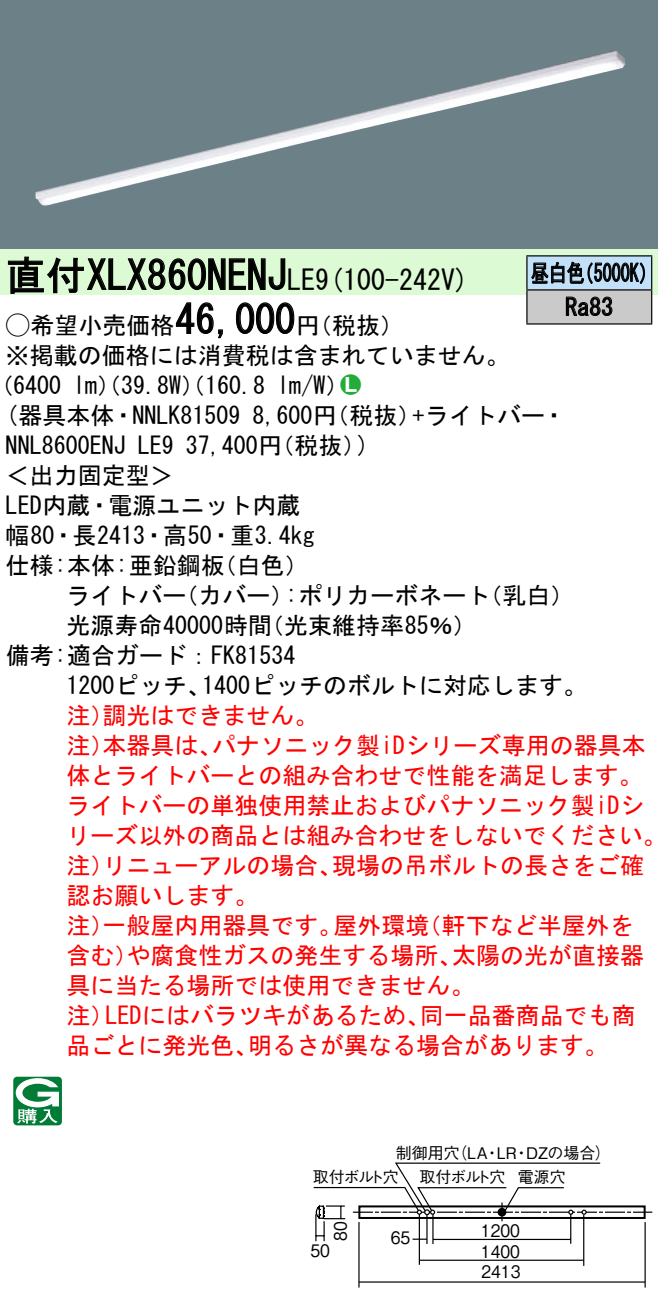
<style>
.page{position:relative;width:658px;height:1308px;background:#fff}
.page>*{position:absolute;margin:0;border:0;box-sizing:border-box;transform-origin:0 0}
.t1{font:40px "MS Gothic";color:#000}
.t2{font:28px "MS Gothic";color:#000}
.t3{font:24px/30px "MS Gothic";color:#f00}
.t4{font:24px/30.4px "MS Gothic";color:#000}
.t5{font:24px/34px "MS Gothic";color:#000;scale:.75 1}
.t6{font:24px "Ford Classification 1";color:#23ac38}
.t7{font:17.2px "Gothic BBB Pro Medium 90 pv RKSJ H";color:#000;scale:.9 1}
.t8{font:16px "Gothic BBB Pro Medium 90 pv RKSJ H";letter-spacing:-.01em;color:#000}
.s1{font-size:28px}
.s2{font-family:"Ford Classification 1"}
.s3{color:#fff}
</style>
<div class="page">
<div style="left:0;top:0;width:658px;height:249px;background:#6c8087"></div>
<img style="left:35px;top:50px;width:590px;height:156px">
<div style="left:0;top:249px;width:658px;height:46px;background:#dcfad4"></div>
<svg style="left:7px;top:256px;width:279px;height:38px"></svg>
<svg style="left:175px;top:302px;width:48px;height:37px"></svg>
<svg style="left:236px;top:302px;width:59px;height:32px"></svg>
<svg style="left:13px;top:1076px;width:49px;height:49px"></svg>
<div style="left:527px;top:256px;width:124px;height:34px;background:#c1e1fa"></div>
<div style="left:527px;top:290px;width:124px;height:34px;background:#cacaca"></div>
<hr style="left:526px;top:255px;width:126px;height:1px;background:#000">
<hr style="left:526px;top:256px;width:1px;height:33px;background:#000">
<hr style="left:651px;top:256px;width:1px;height:33px;background:#000">
<hr style="left:526px;top:289px;width:126px;height:1px;background:#000">
<hr style="left:526px;top:290px;width:1px;height:33px;background:#000">
<hr style="left:651px;top:290px;width:1px;height:33px;background:#000">
<hr style="left:526px;top:323px;width:126px;height:1px;background:#000">
<svg style="left:531px;top:261px;width:114px;height:23px"></svg>
<svg style="left:565px;top:296px;width:47px;height:20px"></svg>
<hr style="left:432px;top:1213px;width:1px;height:30px;background:#000">
<hr style="left:426px;top:1213px;width:1px;height:30px;background:#000">
<hr style="left:570px;top:1211px;width:1px;height:32px;background:#000">
<hr style="left:418px;top:1213px;width:2px;height:51px;background:#000">
<hr style="left:358px;top:1221px;width:1px;height:66px;background:#000">
<hr style="left:644px;top:1221px;width:1px;height:66px;background:#000">
<hr style="left:419px;top:1259px;width:164px;height:1px;background:#000">
<hr style="left:359px;top:1281px;width:286px;height:1px;background:#000">
<hr style="left:583px;top:1214px;width:1px;height:51px;background:#000">
<svg style="left:313px;top:1162px;width:339px;height:78px"></svg>
<h1 class="t1" style="left:6px;top:255px;width:311px">直付XLX860NENJ<span class="s1">LE</span></h1>
<p class="t4" style="left:296px;top:310px;width:109px">（円税抜(</p>
<p class="t2" style="left:315px;top:265px;width:155px">(9 100-242 (V</p>
<h1 class="t1" style="left:175px;top:299px;width:121px">46,000</h1>
<p class="t4" style="left:6px;top:310px;width:505px"><span class="s2">A</span>希望小売価格<br>※掲載の価格には消費税は含まれていません。</p>
<p class="t6" style="left:340px;top:372px;width:22px">2<span class="s3">7</span></p>
<p class="t4" style="left:277px;top:370px;width:73px">l m (W/</p>
<p class="t4" style="left:-11px;top:370px;width:74px">（6400</p>
<p class="t4" style="left:73px;top:370px;width:193px">lm）（39.8 ）（W 160.8</p>
<p class="t5" style="left:565px;top:256px;width:65px;text-indent:-34px">昼白色<br>Ra83</p>
<p class="t5" style="left:575px;top:256px;width:109px">（5000 (K</p>
<p class="t4" style="left:6px;top:400px;width:236px">(器具本体・NNLK81509</p>
<p class="t4" style="left:412px;top:400px;width:155px">+ライトバー・</p>
<p class="t4" style="left:252px;top:400px;width:170px">8,600 （円税抜）</p>
<p class="t4" style="left:186px;top:430px;width:182px">37,400 （円税抜(</p>
<p class="t4" style="left:6px;top:430px;width:121px">NNL8600ENJ</p>
<p class="t4" style="left:6px;top:460px;width:169px">＜出力固定型&lt;</p>
<p class="t4" style="left:6px;top:490px;width:296px">LED内蔵・電源ユニット内蔵</p>
<p class="t4" style="left:6px;top:520px;width:310px">幅80・長2413・高50・重3.4kg</p>
<p class="t4" style="left:213px;top:550px;width:98px">（白色(</p>
<p class="t4" style="left:138px;top:430px;width:37px">LE9</p>
<p class="t4" style="left:6px;top:550px;width:220px">仕様:本体:亜鉛鋼板</p>
<p class="t4" style="left:357px;top:430px;width:13px">(</p>
<p class="t4" style="left:66px;top:580px;width:121px">ライトバー</p>
<p class="t4" style="left:174px;top:580px;width:121px">（カバー）</p>
<p class="t4" style="left:285px;top:580px;width:206px">:ポリカーボネート</p>
<p class="t4" style="left:478px;top:580px;width:97px">（乳白(</p>
<p class="t4" style="left:66px;top:610px;width:207px">光源寿命40000時間</p>
<p class="t4" style="left:6px;top:640px;width:291px">備考:適合ガード：FK81534</p>
<p class="t4" style="left:202px;top:670px;width:386px">1400ピッチのボルトに対応します。</p>
<p class="t4" style="left:260px;top:610px;width:218px">（光束維持率85％(</p>
<p class="t4" style="left:66px;top:670px;width:146px">1200ピッチ、</p>
<p class="t3" style="left:102px;top:700px;width:217px">調光はできません。</p>
<p class="t3" style="left:66px;top:700px;width:49px">注）</p>
<p class="t3" style="left:212px;top:730px;width:435px">パナソニック製iDシリーズ専用の器具本</p>
<p class="t3" style="left:66px;top:730px;width:49px">注）</p>
<p class="t3" style="left:66px;top:760px;width:577px">体とライトバーとの組み合わせで性能を満足します。</p>
<p class="t3" style="left:66px;top:790px;width:579px">ライトバーの単独使用禁止およびパナソニック製iDシ</p>
<p class="t3" style="left:66px;top:820px;width:601px">リーズ以外の商品とは組み合わせをしないでください。</p>
<p class="t3" style="left:332px;top:850px;width:314px">現場の吊ボルトの長さをご確</p>
<p class="t3" style="left:102px;top:730px;width:121px">本器具は、</p>
<p class="t3" style="left:66px;top:850px;width:193px">注）<br>認お願いします。</p>
<p class="t3" style="left:102px;top:850px;width:241px">リニューアルの場合、</p>
<p class="t3" style="left:102px;top:910px;width:241px">一般屋内用器具です。</p>
<p class="t3" style="left:333px;top:910px;width:97px">屋外環境</p>
<p class="t3" style="left:417px;top:910px;width:217px">（軒下など半屋外を</p>
<p class="t3" style="left:66px;top:910px;width:49px">注）</p>
<p class="t3" style="left:126px;top:940px;width:337px">や腐食性ガスの発生する場所、</p>
<p class="t3" style="left:452px;top:940px;width:194px">太陽の光が直接器</p>
<p class="t3" style="left:66px;top:940px;width:73px">含む）</p>
<p class="t3" style="left:66px;top:970px;width:409px">具に当たる場所では使用できません。</p>
<p class="t3" style="left:420px;top:1000px;width:217px">同一品番商品でも商</p>
<p class="t3" style="left:105px;top:1000px;width:326px">LEDにはバラツキがあるため、</p>
<p class="t3" style="left:66px;top:1000px;width:49px">注）</p>
<p class="t3" style="left:66px;top:1030px;width:193px">品ごとに発光色、</p>
<p class="t3" style="left:248px;top:1030px;width:362px">明るさが異なる場合があります。</p>
<p class="t8" style="left:451px;top:1139px;width:38px">（LA</p>
<p class="t8" style="left:526px;top:1139px;width:86px">DZの場合(</p>
<p class="t8" style="left:396px;top:1139px;width:65px">制御用穴</p>
<p class="t8" style="left:497px;top:1139px;width:22px">LR</p>
<p class="t8" style="left:484px;top:1139px;width:17px">・</p>
<p class="t8" style="left:513px;top:1139px;width:17px">・</p>
<p class="t8" style="left:313px;top:1163px;width:88px">取付ボルト穴</p>
<p class="t8" style="left:419px;top:1164px;width:88px">取付ボルト穴</p>
<p class="t8" style="left:518px;top:1163px;width:49px">電源穴</p>
<p class="t7" style="left:326px;top:1240px;width:23px;rotate:-90deg">80</p>
<p class="t7" style="left:310px;top:1235px;width:23px">50</p>
<p class="t7" style="left:391px;top:1223px;width:23px">65</p>
<p class="t7" style="left:481px;top:1216px;width:45px">1200</p>
<p class="t7" style="left:481px;top:1257px;width:45px">2413</p>
<p class="t7" style="left:481px;top:1237px;width:45px">1400</p>
</div>
